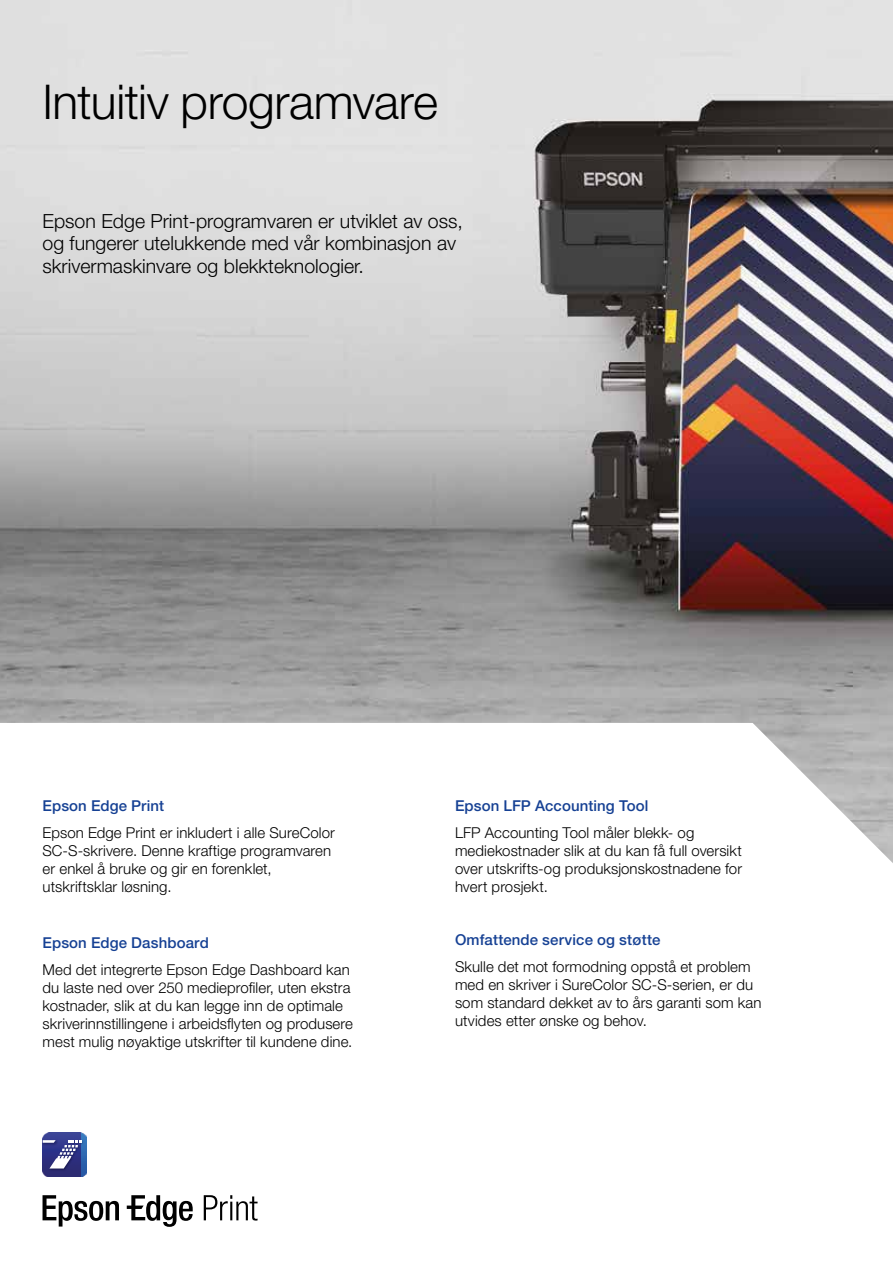
<style>
.page{position:relative;width:893px;height:1263px;background:#fff}
.page>*{position:absolute;margin:0;border:0;box-sizing:border-box;transform-origin:0 0}
.t1{font:300 48px "Helvetica Neue LT Pro";letter-spacing:-.01em;color:#000}
.t2{font:300 19.5px/22.5px "Helvetica Neue LT Pro";color:#000}
.t3{font:300 15px/18px "Helvetica Neue LT Pro";letter-spacing:.005em;color:#000}
.t4{font:500 15px "Helvetica Neue LT Pro";letter-spacing:.005em;color:#164194}
</style>
<div class="page">
<img style="left:0;top:0;width:893px;height:723px">
<svg style="left:42px;top:723px;width:851px;height:504px"></svg>
<svg style="left:127px;top:1195px;width:66px;height:32px"></svg>
<svg style="left:43px;top:1195px;width:76px;height:31px"></svg>
<svg style="left:204px;top:1195px;width:54px;height:25px"></svg>
<img style="left:43px;top:1132px;width:39px;height:44px">
<img style="left:82px;top:1132px;width:5px;height:44px">
<img style="left:48px;top:1138px;width:37px;height:34px">
<img style="left:43px;top:1138px;width:16px;height:2px">
<svg style="left:43px;top:1140px;width:38px;height:28px"></svg>
<h1 class="t1" style="left:43px;top:73px;width:397px">Intuitiv programvare</h1>
<h2 class="t2" style="left:43px;top:209px;width:422px">Epson Edge Print-programvaren er utviklet av oss, og fungerer utelukkende med vår kombinasjon av skrivermaskinvare og blekkteknologier.</h2>
<p class="t4" style="left:43px;top:797px;width:123px">Epson Edge Print</p>
<p class="t3" style="left:43px;top:823px;width:294px">Epson Edge Print er inkludert i alle SureColor SC-S-skrivere. Denne kraftige programvaren er enkel å bruke og gir en forenklet, utskriftsklar løsning.</p>
<p class="t4" style="left:43px;top:934px;width:168px">Epson Edge Dashboard</p>
<p class="t3" style="left:43px;top:960px;width:312px">Med det integrerte Epson Edge Dashboard kan du laste ned over 250 medieprofiler, uten ekstra kostnader, slik at du kan legge inn de optimale skriverinnstillingene i arbeidsflyten og produsere mest mulig nøyaktige utskrifter til kundene dine.</p>
<p class="t4" style="left:455px;top:797px;width:195px">Epson LFP Accounting Tool</p>
<p class="t3" style="left:455px;top:823px;width:289px">LFP Accounting Tool måler blekk- og mediekostnader slik at du kan få full oversikt over utskrifts-og produksjonskostnadene for hvert prosjekt.</p>
<p class="t4" style="left:455px;top:931px;width:207px">Omfattende service og støtte</p>
<p class="t3" style="left:455px;top:957px;width:308px">Skulle det mot formodning oppstå et problem med en skriver i SureColor SC-S-serien, er du som standard dekket av to års garanti som kan utvides etter ønske og behov.</p>
</div>
